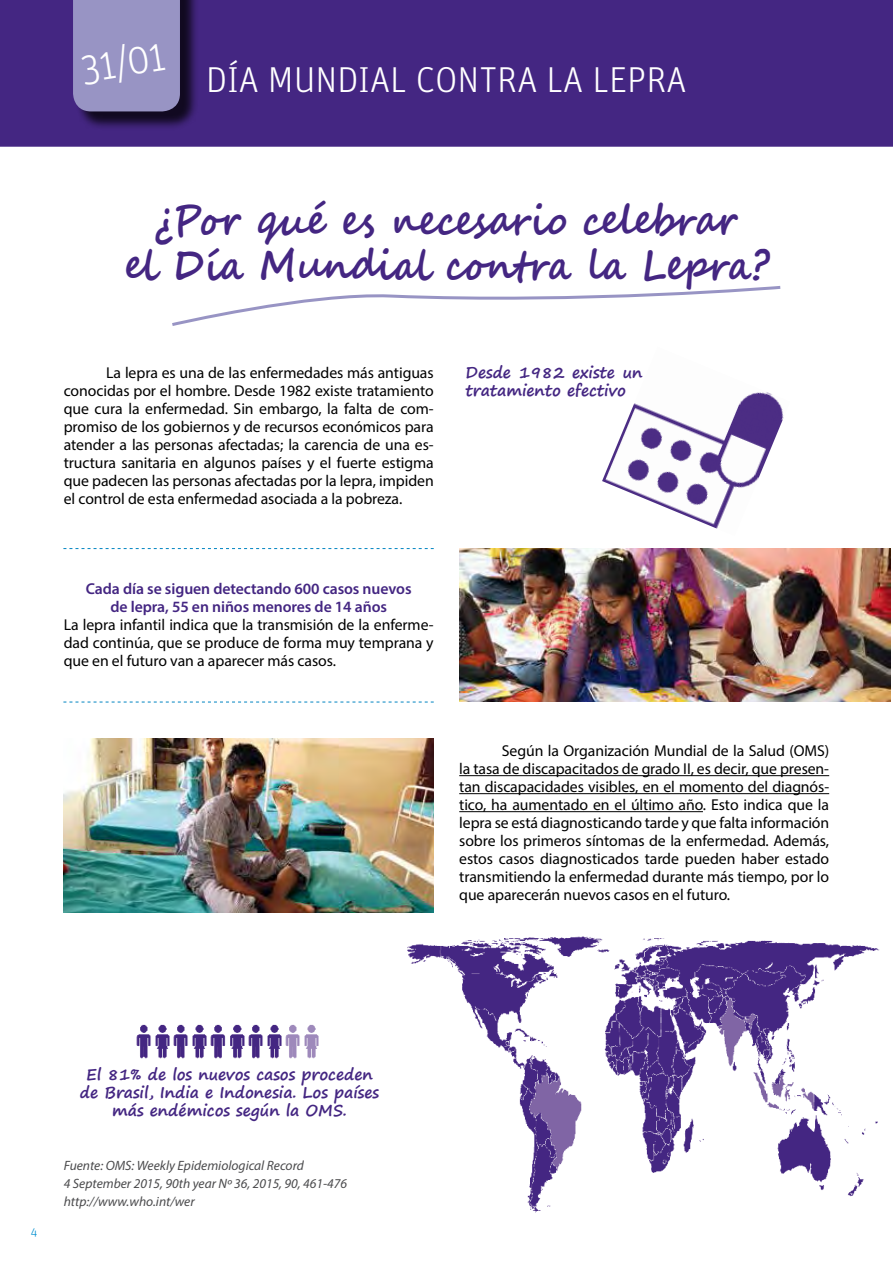
<style>
.page{position:relative;width:893px;height:1263px;background:#fff}
.page>*{position:absolute;margin:0;border:0;box-sizing:border-box;transform-origin:0 0}
.t1{font:700 41.7px/45px "Segoe Script";letter-spacing:-.015em;color:#442682;text-align:center;scale:.9 1}
.t2{font:300 41.7px "Unit OT";color:#fff;scale:.9 1}
.t3{font:300 36px "Unit OT";color:#fff}
.t4{font:15.75px/18px "Myriad Pro";letter-spacing:-.005em;color:#000;text-align:justify}
.t5{font:700 15.75px/18px "Segoe Print";letter-spacing:-.005em;color:#442682}
.t6{font:600 15.75px/18px "Myriad Pro";letter-spacing:-.005em;color:#442682;text-align:center}
.t7{font:italic 13.5px/18px "Myriad Pro";color:#4b4b4d}
.t8{font:300 12px "Unit OT";color:#008fd0}
</style>
<div class="page">
<div style="left:0;top:0;width:893px;height:147px;background:#442682"></div>
<hr style="left:459px;top:775px;width:370px;height:1px;background:#000">
<hr style="left:459px;top:793px;width:370px;height:1px;background:#000">
<hr style="left:459px;top:811px;width:244px;height:1px;background:#000">
<img style="left:407px;top:936px;width:472px;height:277px">
<img style="left:459px;top:548px;width:432px;height:154px">
<img style="left:64px;top:738px;width:370px;height:174px">
<img style="left:602px;top:392px;width:182px;height:137px">
<img style="left:136px;top:1024px;width:34px;height:35px">
<img style="left:173px;top:1024px;width:34px;height:35px">
<img style="left:211px;top:1024px;width:34px;height:35px">
<img style="left:248px;top:1024px;width:34px;height:35px">
<img style="left:286px;top:1024px;width:33px;height:35px">
<svg style="left:63px;top:548px;width:371px;height:1px"></svg>
<svg style="left:63px;top:702px;width:371px;height:1px"></svg>
<div style="left:75px;top:0;width:124px;height:130px;background:#000;opacity:.75"></div>
<div style="left:73px;top:0;width:107px;height:111px;background:#9894c4"></div>
<svg style="left:172px;top:286px;width:609px;height:40px"></svg>
<h1 class="t2" style="left:78px;top:45px;width:95px;rotate:-9deg">31/01</h1>
<h2 class="t3" style="left:206px;top:59px;width:482px">DÍA MUNDIAL CONTRA LA LEPRA</h2>
<h1 class="t1" style="left:123px;top:199px;width:720px">¿Por qué es necesario celebrar<br>el Día Mundial contra la Lepra?</h1>
<p class="t4" style="left:64px;top:363px;width:371px;text-indent:43px">La lepra es una de las enfermedades más antiguas conocidas por el hombre. Desde 1982 existe tratamiento que cura la enfermedad. Sin embargo, la falta de com&shy;promiso de los gobiernos y de recursos económicos para atender a las personas afectadas; la carencia de una es&shy;tructura sanitaria en algunos países y el fuerte estigma que padecen las personas afectadas por la lepra, impiden el control de esta enfermedad asociada a la pobreza.</p>
<p class="t5" style="left:466px;top:363px;width:178px">Desde 1982 existe un tratamiento efectivo</p>
<p class="t6" style="left:86px;top:579px;width:327px">Cada día se siguen detectando 600 casos nuevos de lepra, 55 en niños menores de 14 años</p>
<p class="t4" style="left:64px;top:615px;width:371px">La lepra infantil indica que la transmisión de la enferme&shy;dad continúa, que se produce de forma muy temprana y que en el futuro van a aparecer más casos.</p>
<p class="t4" style="left:459px;top:741px;width:371px;text-indent:43px">Según la Organización Mundial de la Salud (OMS) la tasa de discapacitados de grado II, es decir, que presen&shy;tan discapacidades visibles, en el momento del diagnós&shy;tico, ha aumentado en el último año. Esto indica que la lepra se está diagnosticando tarde y que falta información sobre los primeros síntomas de la enfermedad. Además, estos casos diagnosticados tarde pueden haber estado transmitiendo la enfermedad durante más tiempo, por lo que aparecerán nuevos casos en el futuro.</p>
<p class="t8" style="left:31px;top:1225px;width:8px">4</p>
<p class="t5" style="left:80px;top:1065px;width:301px;text-align:center">El 81% de los nuevos casos proceden de Brasil, India e Indonesia. Los países más endémicos según la OMS.</p>
<p class="t7" style="left:64px;top:1156px;width:285px">Fuente: OMS: Weekly Epidemiological Record<br>4 September 2015, 90th year Nº 36, 2015, 90, 461-476 http://www.who.int/wer</p>
</div>
